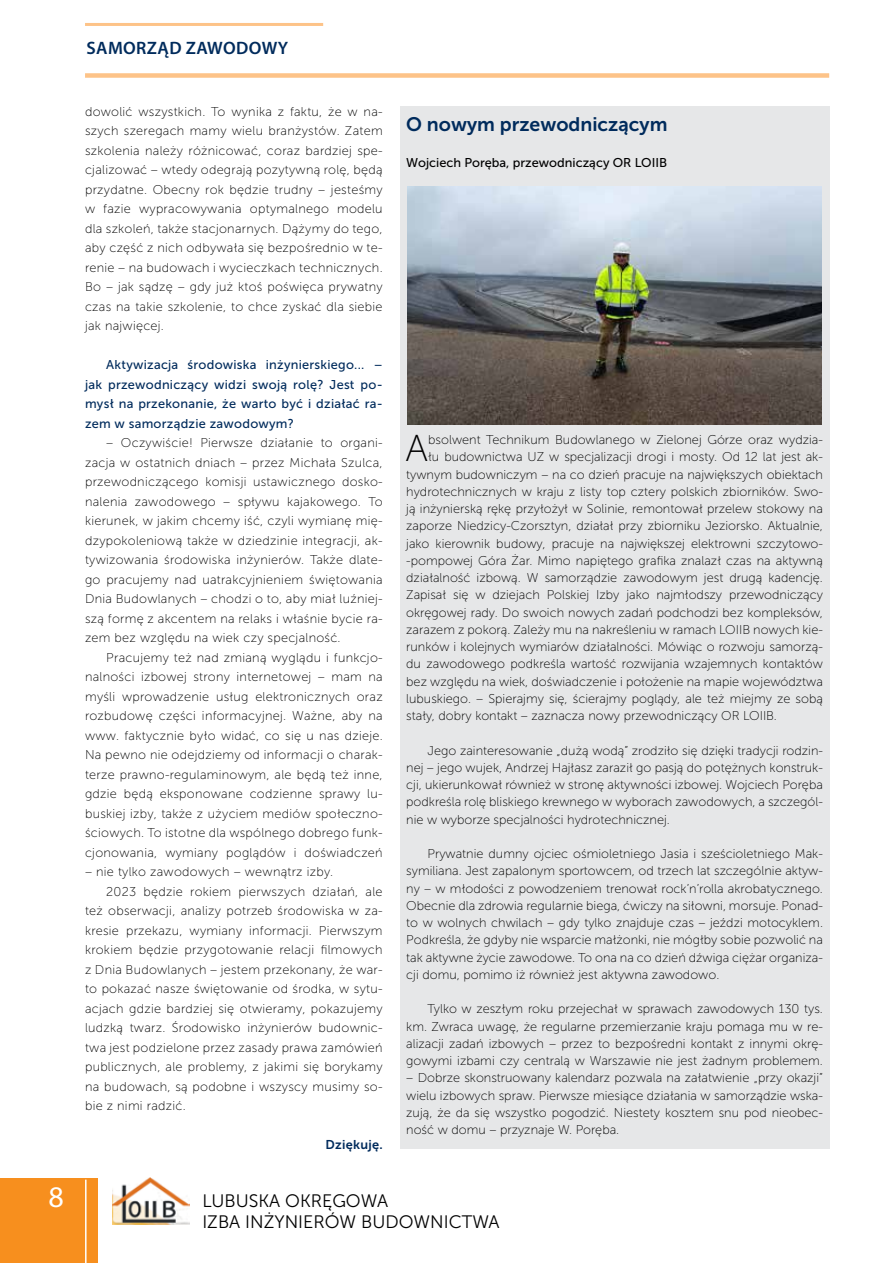
<style>
.page{position:relative;width:893px;height:1263px;background:#fff}
.page>*{position:absolute;margin:0;border:0;box-sizing:border-box;transform-origin:0 0}
.t1{font:37.35px "Museo Sans 100";color:#000}
.t2{font:30px "Myriad Pro";color:#fff}
.t3{font:19.5px "Museo Sans 700";color:#002b5c}
.t4{font:18px/21.6px "Museo Sans 300";color:#000}
.t5{font:600 18px "Myriad Pro";letter-spacing:.02em;color:#002b5c}
.t6{font:12.75px/19.5px "Museo Sans 100";color:#000;text-align:justify}
.t7{font:12.75px "Museo Sans 100";letter-spacing:.02em;color:#000}
.t8{font:12.75px/19.5px "Museo Sans 500";letter-spacing:.02em;color:#002b5c;text-align:justify}
.t9{font:12.75px "Museo Sans 500";color:#000}
.t10{font:12.75px "Museo Sans 700";letter-spacing:.02em;color:#002b5c}
</style>
<div class="page">
<img style="left:113px;top:1177px;width:77px;height:47px">
<div style="left:0;top:1178px;width:98px;height:85px;background:#f78f1e"></div>
<hr style="left:85px;top:1179px;width:2px;height:84px;background:#fff">
<hr style="left:85px;top:23px;width:238px;height:3px;background:#fdc388">
<div style="left:85px;top:73px;width:744px;height:5px;background:#fdc388"></div>
<div style="left:400px;top:106px;width:429px;height:1042px;background:#e6e7e8"></div>
<img style="left:408px;top:187px;width:414px;height:237px">
<h2 class="t2" style="left:48px;top:1179px;width:17px">8</h2>
<h3 class="t5" style="left:87px;top:36px;width:49px">SAMORZ</h3>
<h3 class="t5" style="left:158px;top:36px;width:42px">ĄD ZAWO</h3>
<h3 class="t5" style="left:236px;top:36px;width:53px">DOWY</h3>
<p class="t6" style="left:85px;top:102px;width:299px">dowolić wszystkich. To wynika z faktu, że w na&shy;szych szeregach mamy wielu branżystów. Zatem szkolenia należy różnicować, coraz bardziej spe&shy;cjalizować – wtedy odegrają pozytywną rolę, będą przydatne. Obecny rok będzie trudny – jesteśmy w fazie wypracowywania optymalnego modelu dla szkoleń, także stacjonarnych. Dążymy do tego, aby część z nich odbywała się bezpośrednio w te&shy;renie – na budowach i wycieczkach technicznych.<br>Bo – jak sądzę – gdy już ktoś poświęca prywatny czas na takie szkolenie, to chce zyskać dla siebie jak najwięcej.</p>
<p class="t8" style="left:85px;top:355px;width:299px;text-indent:21px">Aktywizacja środowiska inżynierskiego... – jak przewodniczący widzi swoją rolę? Jest po&shy;mysł na przekonanie, że warto być i działać ra&shy;zem w samorządzie zawodowym?</p>
<p class="t6" style="left:85px;top:433px;width:299px;text-indent:21px">– Oczywiście! Pierwsze działanie to organi&shy;zacja w ostatnich dniach – przez Michała Szulca, przewodniczącego komisji ustawicznego dosko&shy;nalenia zawodowego – spływu kajakowego. To kierunek, w jakim chcemy iść, czyli wymianę mię&shy;dzypokoleniową także w dziedzinie integracji, ak&shy;tywizowania środowiska inżynierów. Także dlate&shy;go pracujemy nad uatrakcyjnieniem świętowania Dnia Budowlanych – chodzi o to, aby miał luźniej&shy;szą formę z akcentem na relaks i właśnie bycie ra&shy;zem bez względu na wiek czy specjalność.</p>
<p class="t6" style="left:85px;top:648px;width:299px;text-indent:21px">Pracujemy też nad zmianą wyglądu i funkcjo&shy;nalności izbowej strony internetowej – mam na myśli wprowadzenie usług elektronicznych oraz rozbudowę części informacyjnej. Ważne, aby na www. faktycznie było widać, co się u nas dzieje.<br>Na pewno nie odejdziemy od informacji o charak&shy;terze prawno-regulaminowym, ale będą też inne, gdzie będą eksponowane codzienne sprawy lu&shy;buskiej izby, także z użyciem mediów społeczno&shy;ściowych. To istotne dla wspólnego dobrego funk&shy;cjonowania, wymiany poglądów i doświadczeń</p>
<p class="t7" style="left:85px;top:865px;width:250px">– nie tylko zawodowych – wewnątrz izby.</p>
<p class="t7" style="left:106px;top:885px;width:278px">2023 będzie rokiem pierwszych działań, ale</p>
<p class="t7" style="left:85px;top:904px;width:299px">też obserwacji, analizy potrzeb środowiska w za-</p>
<p class="t7" style="left:85px;top:924px;width:299px">kresie przekazu, wymiany informacji. Pierwszym</p>
<p class="t7" style="left:85px;top:943px;width:299px">krokiem będzie przygotowanie relacji filmowych</p>
<p class="t7" style="left:85px;top:963px;width:299px">z Dnia Budowlanych – jestem przekonany, że war-</p>
<p class="t7" style="left:85px;top:982px;width:299px">to pokazać nasze świętowanie od środka, w sytu-</p>
<p class="t7" style="left:85px;top:1001px;width:299px">acjach gdzie bardziej się otwieramy, pokazujemy</p>
<p class="t7" style="left:85px;top:1021px;width:299px">ludzką twarz. Środowisko inżynierów budownic-</p>
<p class="t7" style="left:85px;top:1040px;width:299px">twa jest podzielone przez zasady prawa zamówień</p>
<p class="t7" style="left:85px;top:1060px;width:299px">publicznych, ale problemy, z jakimi się borykamy</p>
<p class="t7" style="left:85px;top:1079px;width:299px">na budowach, są podobne i wszyscy musimy so-</p>
<p class="t7" style="left:85px;top:1099px;width:102px">bie z nimi radzić.</p>
<p class="t10" style="left:326px;top:1138px;width:59px">Dziękuję.</p>
<h3 class="t3" style="left:406px;top:114px;width:263px">O nowym przewodniczącym</h3>
<p class="t9" style="left:406px;top:156px;width:262px">Wojciech Poręba, przewodniczący OR LOIIB</p>
<h1 class="t1" style="left:406px;top:429px;width:24px">A</h1>
<p class="t6" style="left:428px;top:430px;width:396px">bsolwent Technikum Budowlanego w Zielonej Górze oraz wydzia-</p>
<p class="t6" style="left:428px;top:447px;width:396px">łu budownictwa UZ w specjalizacji drogi i mosty. Od 12 lat jest ak-</p>
<p class="t6" style="left:406px;top:465px;width:418px">tywnym budowniczym – na co dzień pracuje na największych obiektach</p>
<p class="t6" style="left:406px;top:482px;width:418px">hydrotechnicznych w kraju z listy top cztery polskich zbiorników. Swo-</p>
<p class="t6" style="left:406px;top:499px;width:418px">ją inżynierską rękę przyłożył w Solinie, remontował przelew stokowy na</p>
<p class="t6" style="left:406px;top:516px;width:418px">zaporze Niedzicy-Czorsztyn, działał przy zbiorniku Jeziorsko. Aktualnie,</p>
<p class="t6" style="left:406px;top:534px;width:418px">jako kierownik budowy, pracuje na największej elektrowni szczytowo-</p>
<p class="t6" style="left:406px;top:551px;width:418px">-pompowej Góra Żar. Mimo napiętego grafika znalazł czas na aktywną</p>
<p class="t6" style="left:406px;top:568px;width:418px">działalność izbową. W samorządzie zawodowym jest drugą kadencję.</p>
<p class="t6" style="left:406px;top:585px;width:418px">Zapisał się w dziejach Polskiej Izby jako najmłodszy przewodniczący</p>
<p class="t6" style="left:406px;top:603px;width:418px">okręgowej rady. Do swoich nowych zadań podchodzi bez kompleksów,</p>
<p class="t6" style="left:406px;top:620px;width:418px">zarazem z pokorą. Zależy mu na nakreśleniu w ramach LOIIB nowych kie-</p>
<p class="t6" style="left:406px;top:637px;width:418px">runków i kolejnych wymiarów działalności. Mówiąc o rozwoju samorzą-</p>
<p class="t6" style="left:406px;top:654px;width:418px">du zawodowego podkreśla wartość rozwijania wzajemnych kontaktów</p>
<p class="t6" style="left:406px;top:672px;width:418px">bez względu na wiek, doświadczenie i położenie na mapie województwa</p>
<p class="t6" style="left:406px;top:689px;width:418px">lubuskiego. – Spierajmy się, ścierajmy poglądy, ale też miejmy ze sobą</p>
<p class="t6" style="left:406px;top:706px;width:372px">stały, dobry kontakt – zaznacza nowy przewodniczący OR LOIIB.</p>
<p class="t6" style="left:406px;top:742px;width:418px;line-height:17.2px;text-indent:21px">Jego zainteresowanie „dużą wodą” zrodziło się dzięki tradycji rodzin&shy;nej – jego wujek, Andrzej Hajłasz zaraził go pasją do potężnych konstruk&shy;cji, ukierunkował również w stronę aktywności izbowej. Wojciech Poręba podkreśla rolę bliskiego krewnego w wyborach zawodowych, a szczegól&shy;nie w wyborze specjalności hydrotechnicznej.</p>
<p class="t6" style="left:406px;top:845px;width:418px;line-height:17.2px;text-indent:21px">Prywatnie dumny ojciec ośmioletniego Jasia i sześcioletniego Mak&shy;symiliana. Jest zapalonym sportowcem, od trzech lat szczególnie aktyw&shy;ny – w młodości z powodzeniem trenował rock’n’rolla akrobatycznego.<br>Obecnie dla zdrowia regularnie biega, ćwiczy na siłowni, morsuje. Ponad&shy;to w wolnych chwilach – gdy tylko znajduje czas – jeździ motocyklem.<br>Podkreśla, że gdyby nie wsparcie małżonki, nie mógłby sobie pozwolić na tak aktywne życie zawodowe. To ona na co dzień dźwiga ciężar organiza&shy;cji domu, pomimo iż również jest aktywna zawodowo.</p>
<p class="t6" style="left:406px;top:1000px;width:418px;line-height:17.2px;text-indent:21px">Tylko w zeszłym roku przejechał w sprawach zawodowych 130 tys. km. Zwraca uwagę, że regularne przemierzanie kraju pomaga mu w re&shy;alizacji zadań izbowych – przez to bezpośredni kontakt z innymi okrę&shy;gowymi izbami czy centralą w Warszawie nie jest żadnym problemem.</p>
<p class="t6" style="left:406px;top:1069px;width:418px;line-height:17.2px">– Dobrze skonstruowany kalendarz pozwala na załatwienie „przy okazji” wielu izbowych spraw. Pierwsze miesiące działania w samorządzie wska&shy;zują, że da się wszystko pogodzić. Niestety kosztem snu pod nieobec&shy;ność w domu – przyznaje W. Poręba.</p>
<h3 class="t4" style="left:202px;top:1190px;width:299px">LUBUSKA OKRĘGOWA<br>IZBA INŻYNIERÓW BUDOWNICTWA</h3>
</div>
